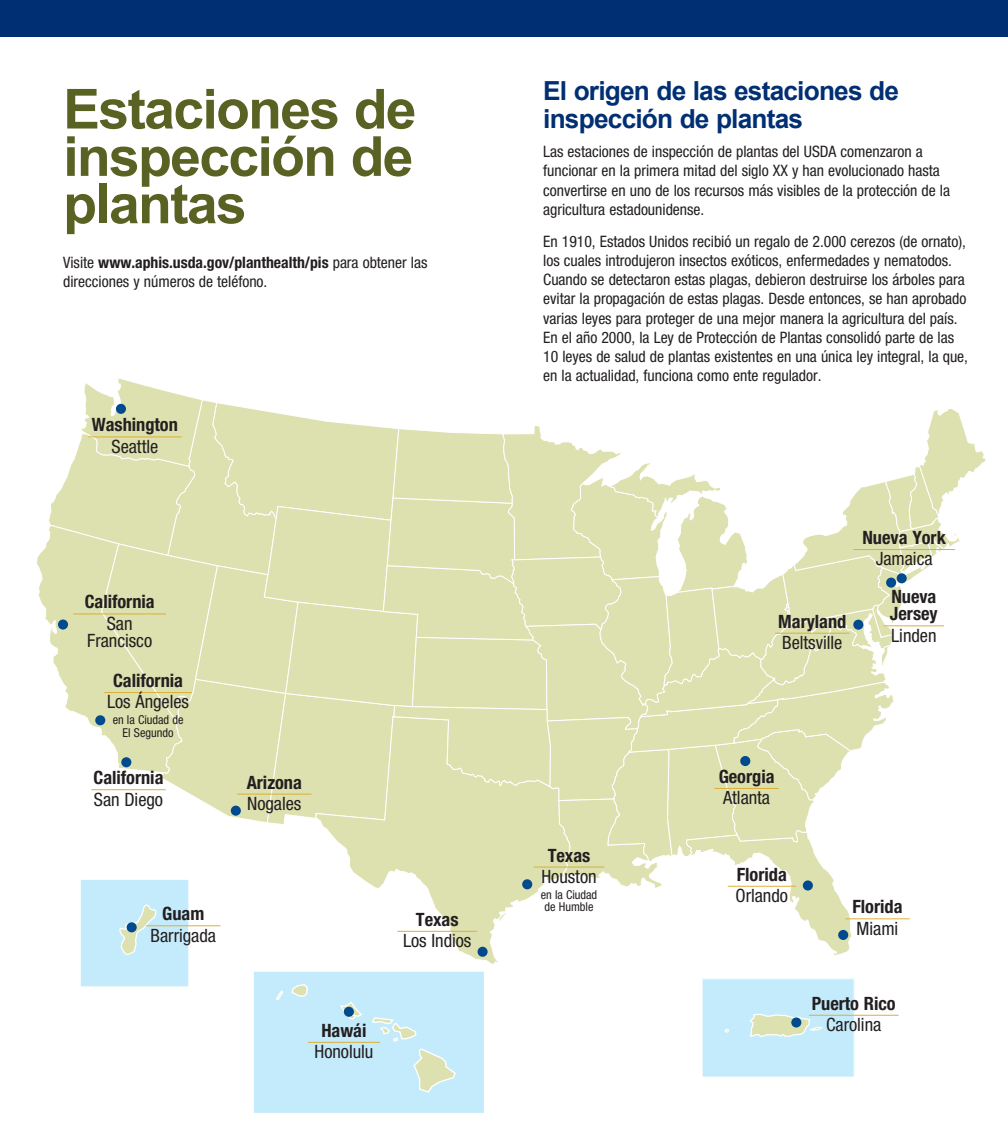
<style>
.page{position:relative;width:1008px;height:1134px;background:#fff}
.page>*{position:absolute;margin:0;border:0;box-sizing:border-box;transform-origin:0 0}
.t1{font:700 55.3px/47.4px "Arial";letter-spacing:-.03em;color:#596123;text-align:justify}
.Subhead{font:700 26.25px/28px "Arial";letter-spacing:-.03em;color:#002f73}
.City_Map{font:condensed 18.38px/17.5px "Helvetica Neue LT Std";color:#231f20;text-align:center}
.State_rule_Map{font:700 condensed 18.38px/17.5px "Helvetica Neue LT Std";color:#231f20}
.Paragraphs{font:condensed 15.75px/19.2px "Helvetica Neue LT Std";color:#231f20}
.City_Map-2{font:condensed 12.25px/12.2px "Helvetica Neue LT Std";color:#231f20;text-align:center}
.s1{font-weight:700}
</style>
<div class="page">
<div style="left:702px;top:979px;width:152px;height:98px;background:#c4ebfb"></div>
<div style="left:701px;top:978px;width:154px;height:100px;border:1px solid #fff"></div>
<div style="left:253px;top:971px;width:232px;height:142px;background:#c4ebfb"></div>
<div style="left:253px;top:971px;width:232px;height:143px;border:1px solid #fff"></div>
<div style="left:349px;top:1013px;width:7px;height:7px;border:1px solid #fff;border-radius:50%"></div>
<svg style="left:371px;top:1017px;width:85px;height:76px"></svg>
<svg style="left:340px;top:1001px;width:22px;height:18px"></svg>
<svg style="left:291px;top:984px;width:17px;height:13px"></svg>
<svg style="left:276px;top:990px;width:8px;height:10px"></svg>
<div style="left:80px;top:879px;width:109px;height:108px;background:#c4ebfb"></div>
<div style="left:80px;top:879px;width:109px;height:108px;border:1px solid #fff"></div>
<svg style="left:37px;top:378px;width:949px;height:583px"></svg>
<svg style="left:724px;top:1028px;width:5px;height:5px"></svg>
<svg style="left:749px;top:1014px;width:76px;height:23px"></svg>
<div style="left:116px;top:404px;width:10px;height:10px;background:#004a8d;border-radius:50%"></div>
<div style="left:58px;top:620px;width:10px;height:10px;background:#004a8d;border-radius:50%"></div>
<div style="left:95px;top:715px;width:10px;height:10px;background:#004a8d;border-radius:50%"></div>
<div style="left:121px;top:757px;width:10px;height:10px;background:#004a8d;border-radius:50%"></div>
<div style="left:231px;top:806px;width:10px;height:10px;background:#004a8d;border-radius:50%"></div>
<div style="left:478px;top:947px;width:10px;height:10px;background:#004a8d;border-radius:50%"></div>
<div style="left:127px;top:922px;width:10px;height:10px;background:#004a8d;border-radius:50%"></div>
<div style="left:344px;top:1007px;width:10px;height:10px;background:#004a8d;border-radius:50%"></div>
<div style="left:791px;top:1017px;width:10px;height:11px;background:#004a8d;border-radius:50%"></div>
<div style="left:853px;top:620px;width:10px;height:10px;background:#004a8d;border-radius:50%"></div>
<div style="left:897px;top:573px;width:10px;height:10px;background:#004a8d;border-radius:50%"></div>
<div style="left:886px;top:578px;width:10px;height:10px;background:#004a8d;border-radius:50%"></div>
<div style="left:740px;top:756px;width:10px;height:10px;background:#004a8d;border-radius:50%"></div>
<div style="left:838px;top:930px;width:10px;height:10px;background:#004a8d;border-radius:50%"></div>
<div style="left:803px;top:880px;width:10px;height:11px;background:#004a8d;border-radius:50%"></div>
<div style="left:522px;top:879px;width:10px;height:10px;background:#004a8d;border-radius:50%"></div>
<hr style="left:237px;top:794px;width:75px;height:1px;background:#dbaf3b">
<hr style="left:91px;top:789px;width:75px;height:1px;background:#dbaf3b">
<hr style="left:73px;top:614px;width:93px;height:1px;background:#dbaf3b">
<hr style="left:104px;top:692px;width:88px;height:1px;background:#dbaf3b">
<hr style="left:809px;top:1015px;width:90px;height:1px;background:#dbaf3b">
<hr style="left:308px;top:1042px;width:72px;height:1px;background:#dbaf3b">
<hr style="left:534px;top:867px;width:70px;height:1px;background:#dbaf3b">
<hr style="left:397px;top:931px;width:80px;height:1px;background:#dbaf3b">
<hr style="left:845px;top:918px;width:65px;height:1px;background:#dbaf3b">
<hr style="left:714px;top:788px;width:65px;height:1px;background:#dbaf3b">
<hr style="left:775px;top:633px;width:75px;height:1px;background:#dbaf3b">
<hr style="left:853px;top:549px;width:102px;height:1px;background:#dbaf3b">
<hr style="left:88px;top:436px;width:94px;height:1px;background:#dbaf3b">
<hr style="left:884px;top:625px;width:60px;height:1px;background:#dbaf3b">
<hr style="left:728px;top:886px;width:68px;height:1px;background:#dbaf3b">
<hr style="left:146px;top:925px;width:74px;height:1px;background:#dbaf3b">
<div style="left:0;top:0;width:1008px;height:37px;background:#002f73"></div>
<p class="t1" style="left:63px;top:86px;width:355px">Estaciones de inspección de plantas</p>
<p class="Paragraphs" style="left:63px;top:253px;width:366px">Visite <span class="s1">www.aphis.usda.gov/planthealth/pis</span> para obtener las direcciones y números de teléfono.</p>
<p class="State_rule_Map" style="left:92px;top:416px;width:88px">Washington</p>
<p class="City_Map" style="left:112px;top:437px;width:48px">Seattle</p>
<p class="State_rule_Map" style="left:85px;top:593px;width:72px">California</p>
<p class="City_Map" style="left:87px;top:614px;width:67px">San<br>Francisco</p>
<p class="State_rule_Map" style="left:113px;top:672px;width:72px">California</p>
<p class="City_Map" style="left:107px;top:693px;width:84px">Los Ángeles</p>
<p class="City_Map-2" style="left:113px;top:714px;width:72px">en la Ciudad de<br>El Segundo</p>
<p class="State_rule_Map" style="left:94px;top:769px;width:72px">California</p>
<p class="City_Map" style="left:94px;top:790px;width:71px">San Diego</p>
<p class="State_rule_Map" style="left:247px;top:773px;width:57px">Arizona</p>
<p class="City_Map" style="left:247px;top:795px;width:56px">Nogales</p>
<p class="State_rule_Map" style="left:162px;top:905px;width:44px">Guam</p>
<p class="City_Map" style="left:151px;top:926px;width:67px">Barrigada</p>
<p class="State_rule_Map" style="left:321px;top:1021px;width:47px">Hawái</p>
<p class="City_Map" style="left:315px;top:1043px;width:60px">Honolulu</p>
<p class="State_rule_Map" style="left:416px;top:910px;width:44px">Texas</p>
<p class="City_Map" style="left:403px;top:932px;width:70px">Los Indios</p>
<p class="Subhead" style="left:543px;top:77px;width:357px">El origen de las estaciones de inspección de plantas</p>
<p class="Paragraphs" style="left:543px;top:142px;width:408px">Las estaciones de inspección de plantas del USDA comenzaron a funcionar en la primera mitad del siglo XX y han evolucionado hasta convertirse en uno de los recursos más visibles de la protección de la agricultura estadounidense.</p>
<p class="Paragraphs" style="left:543px;top:231px;width:426px">En 1910, Estados Unidos recibió un regalo de 2.000 cerezos (de ornato), los cuales introdujeron insectos exóticos, enfermedades y nematodos.<br>Cuando se detectaron estas plagas, debieron destruirse los árboles para evitar la propagación de estas plagas. Desde entonces, se han aprobado varias leyes para proteger de una mejor manera la agricultura del país.<br>En el año 2000, la Ley de Protección de Plantas consolidó parte de las 10 leyes de salud de plantas existentes en una única ley integral, la que, en la actualidad, funciona como ente regulador.</p>
<p class="State_rule_Map" style="left:548px;top:846px;width:44px">Texas</p>
<p class="City_Map" style="left:541px;top:868px;width:57px">Houston</p>
<p class="City_Map-2" style="left:541px;top:888px;width:58px">en la Ciudad de Humble</p>
<p class="State_rule_Map" style="left:778px;top:612px;width:70px">Maryland</p>
<p class="City_Map" style="left:782px;top:634px;width:62px">Beltsville</p>
<p class="State_rule_Map" style="left:862px;top:529px;width:85px">Nueva York</p>
<p class="City_Map" style="left:876px;top:550px;width:58px">Jamaica</p>
<p class="State_rule_Map" style="left:890px;top:587px;width:49px">Nueva<br>Jersey</p>
<p class="City_Map" style="left:891px;top:626px;width:47px">Linden</p>
<p class="State_rule_Map" style="left:719px;top:767px;width:57px">Georgia</p>
<p class="City_Map" style="left:723px;top:789px;width:49px">Atlanta</p>
<p class="State_rule_Map" style="left:737px;top:865px;width:52px">Florida</p>
<p class="City_Map" style="left:736px;top:887px;width:54px">Orlando</p>
<p class="State_rule_Map" style="left:852px;top:898px;width:52px">Florida</p>
<p class="City_Map" style="left:857px;top:919px;width:43px">Miami</p>
<p class="State_rule_Map" style="left:812px;top:994px;width:86px">Puerto Rico</p>
<p class="City_Map" style="left:826px;top:1016px;width:57px">Carolina</p>
</div>
